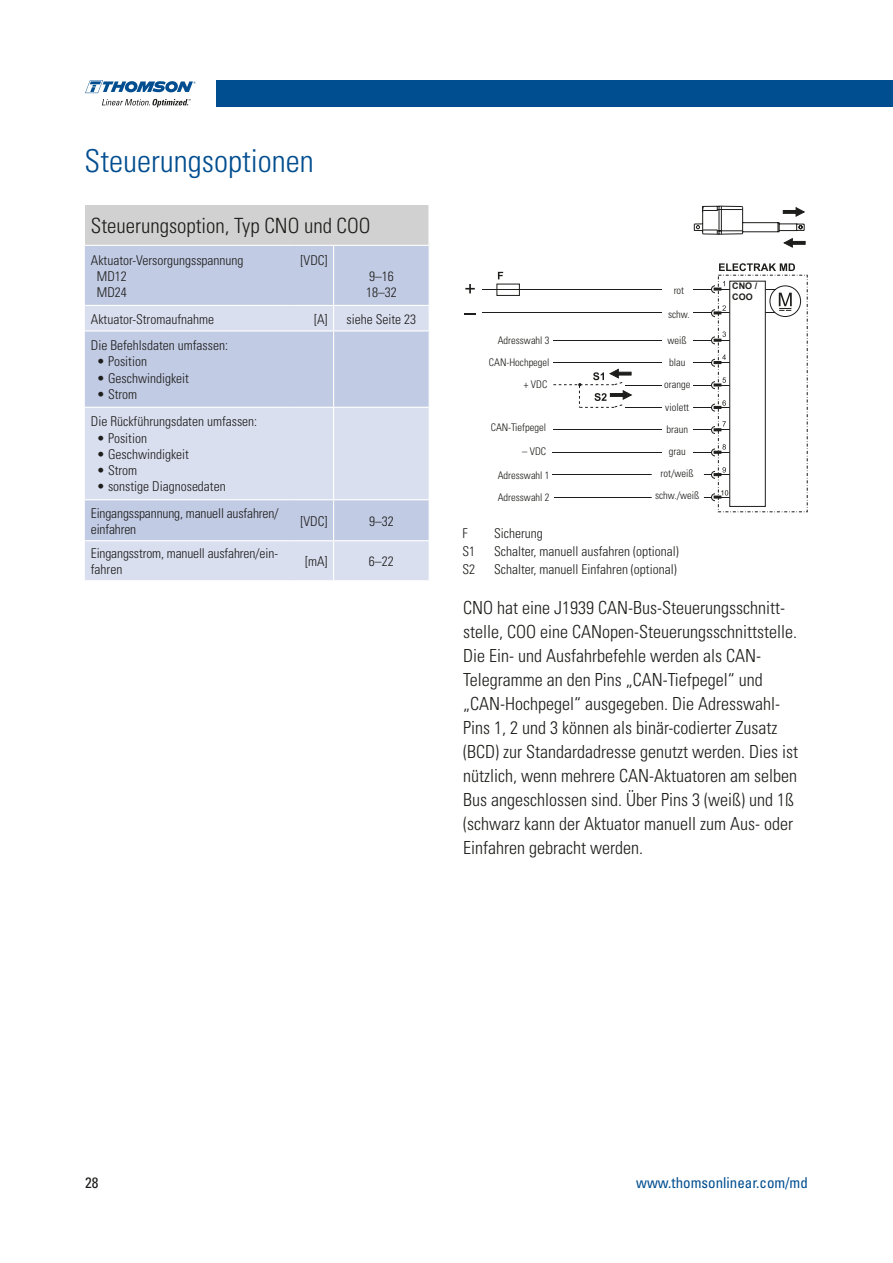
<style>
.page{position:relative;width:893px;height:1263px;background:#fff}
.page>*{position:absolute;margin:0;border:0;box-sizing:border-box;transform-origin:0 0}
.t1{font:300 condensed 31.5px "Univers";color:#004d8f}
.t2{font:300 condensed 21px "Univers";color:#1d1d1b}
.t3{font:300 condensed 18px/24px "Univers";color:#1d1d1b}
.t4{font:condensed 15px "Univers LT Std";color:#004d8f}
.t5{font:condensed 15px "Univers LT Std";color:#1d1d1b}
.t6{font:300 condensed 13.5px/16.2px "Univers";color:#1d1d1b}
.t7{font:300 condensed 10.5px/22.2px "Univers";color:#1d1d1b}
.t8{font:700 9px/10.8px "Arial";color:#1d1d1b}
</style>
<div class="page">
<div style="left:217px;top:80px;width:676px;height:27px;background:#004d8f"></div>
<svg style="left:85px;top:80px;width:111px;height:13px"></svg>
<svg style="left:102px;top:99px;width:89px;height:8px"></svg>
<div style="left:85px;top:205px;width:344px;height:40px;background:#d1d1d1"></div>
<div style="left:85px;top:246px;width:248px;height:59px;background:#c2cbe4"></div>
<svg style="left:85px;top:306px;width:248px;height:274px;fill:#dadff0"></svg>
<hr style="left:428px;top:205px;width:2px;height:40px;background:#fff">
<svg style="left:333px;top:246px;width:96px;height:334px"></svg>
<hr style="left:294px;top:305px;width:40px;height:1px;background:#fff">
<hr style="left:334px;top:305px;width:96px;height:1px;background:#fff">
<hr style="left:85px;top:330px;width:209px;height:1px;background:#fff">
<hr style="left:294px;top:330px;width:40px;height:1px;background:#fff">
<hr style="left:334px;top:330px;width:96px;height:1px;background:#fff">
<hr style="left:85px;top:407px;width:209px;height:1px;background:#fff">
<hr style="left:294px;top:407px;width:40px;height:1px;background:#fff">
<hr style="left:334px;top:407px;width:96px;height:1px;background:#fff">
<hr style="left:85px;top:499px;width:209px;height:1px;background:#fff">
<hr style="left:294px;top:499px;width:40px;height:1px;background:#fff">
<hr style="left:334px;top:499px;width:96px;height:1px;background:#fff">
<hr style="left:85px;top:540px;width:209px;height:1px;background:#fff">
<hr style="left:294px;top:540px;width:40px;height:1px;background:#fff">
<hr style="left:334px;top:540px;width:96px;height:1px;background:#fff">
<hr style="left:482px;top:313px;width:230px;height:1px;background:#1d1d1b">
<hr style="left:482px;top:289px;width:230px;height:1px;background:#1d1d1b">
<svg style="left:465px;top:284px;width:10px;height:9px"></svg>
<div style="left:497px;top:284px;width:23px;height:12px;border:1px solid #1d1d1b"></div>
<svg style="left:498px;top:272px;width:5px;height:7px"></svg>
<hr style="left:553px;top:340px;width:159px;height:1px;background:#1d1d1b">
<hr style="left:554px;top:363px;width:158px;height:1px;background:#1d1d1b">
<hr style="left:625px;top:385px;width:87px;height:1px;background:#1d1d1b">
<hr style="left:625px;top:407px;width:87px;height:1px;background:#1d1d1b">
<hr style="left:553px;top:430px;width:159px;height:1px;background:#1d1d1b">
<hr style="left:552px;top:452px;width:160px;height:1px;background:#1d1d1b">
<hr style="left:552px;top:474px;width:160px;height:1px;background:#1d1d1b">
<hr style="left:554px;top:497px;width:158px;height:1px;background:#1d1d1b">
<div style="left:663px;top:271px;width:30px;height:240px;background:#fff"></div>
<div style="left:770px;top:286px;width:31px;height:31px;border:1px solid #1d1d1b;border-radius:50%"></div>
<hr style="left:717px;top:497px;width:40px;height:1px;background:#1d1d1b">
<hr style="left:717px;top:340px;width:32px;height:1px;background:#1d1d1b">
<svg style="left:766px;top:289px;width:26px;height:25px"></svg>
<div style="left:729px;top:281px;width:37px;height:226px;background:#fff;border:1px solid #1d1d1b"></div>
<svg style="left:719px;top:263px;width:76px;height:8px"></svg>
<svg style="left:694px;top:205px;width:112px;height:43px"></svg>
<svg style="left:711px;top:281px;width:39px;height:12px"></svg>
<svg style="left:711px;top:305px;width:20px;height:12px"></svg>
<svg style="left:711px;top:331px;width:15px;height:13px"></svg>
<svg style="left:711px;top:354px;width:20px;height:13px"></svg>
<svg style="left:711px;top:377px;width:20px;height:12px"></svg>
<svg style="left:711px;top:400px;width:20px;height:12px"></svg>
<svg style="left:711px;top:421px;width:20px;height:13px"></svg>
<svg style="left:711px;top:444px;width:20px;height:12px"></svg>
<svg style="left:711px;top:467px;width:20px;height:12px"></svg>
<svg style="left:711px;top:490px;width:17px;height:11px"></svg>
<svg style="left:553px;top:368px;width:79px;height:40px"></svg>
<div style="left:652px;top:465px;width:52px;height:45px;background:#fff"></div>
<div style="left:732px;top:283px;width:31px;height:24px;background:#fff"></div>
<h1 class="t1" style="left:85px;top:141px;width:231px">Steuerungsoptionen</h1>
<p class="t2" style="left:91px;top:213px;width:281px">Steuerungsoption, Typ CNO und COO</p>
<p class="t6" style="left:97px;top:252px;width:148px;text-indent:-6px">Aktuator-Versorgungsspannung<br>MD12<br>MD24</p>
<p class="t6" style="left:301px;top:252px;width:28px">[VDC]</p>
<p class="t6" style="left:366px;top:268px;width:32px">9–16<br>18–32</p>
<p class="t6" style="left:91px;top:311px;width:125px">Aktuator-Stromaufnahme</p>
<p class="t6" style="left:314px;top:311px;width:15px">[A]</p>
<p class="t6" style="left:346px;top:311px;width:71px">siehe Seite 23</p>
<p class="t6" style="left:91px;top:337px;width:139px">Die Befehlsdaten umfassen:</p>
<p class="t6" style="left:97px;top:353px;width:52px">• Position</p>
<p class="t6" style="left:97px;top:370px;width:94px">• Geschwindigkeit</p>
<p class="t6" style="left:91px;top:380px;width:168px;line-height:27.8px;text-indent:6px">• Strom<br>Die Rückführungsdaten umfassen:</p>
<p class="t6" style="left:97px;top:430px;width:52px">• Position</p>
<p class="t6" style="left:97px;top:446px;width:94px">• Geschwindigkeit</p>
<p class="t6" style="left:97px;top:462px;width:42px">• Strom</p>
<p class="t6" style="left:91px;top:473px;width:189px;line-height:26.2px;text-indent:6px">• sonstige Diagnosedaten<br>Eingangsspannung, manuell ausfahren/</p>
<p class="t6" style="left:91px;top:521px;width:47px">einfahren</p>
<p class="t6" style="left:301px;top:513px;width:28px">[VDC]</p>
<p class="t6" style="left:369px;top:513px;width:26px">9–32</p>
<p class="t6" style="left:91px;top:545px;width:189px">Eingangsstrom, manuell ausfahren/ein&shy;fahren</p>
<p class="t6" style="left:305px;top:553px;width:24px">[mA]</p>
<p class="t6" style="left:369px;top:553px;width:26px">6–22</p>
<p class="t7" style="left:498px;top:329px;width:53px">Adresswahl 3</p>
<p class="t7" style="left:489px;top:351px;width:62px">CAN-Hochpegel</p>
<p class="t7" style="left:524px;top:373px;width:25px">+ VDC</p>
<p class="t7" style="left:491px;top:417px;width:57px">CAN-Tiefpegel</p>
<p class="t7" style="left:522px;top:440px;width:25px">– VDC</p>
<p class="t7" style="left:498px;top:463px;width:53px;line-height:22.8px">Adresswahl 1<br>Adresswahl 2</p>
<p class="t7" style="left:674px;top:279px;width:12px">rot</p>
<p class="t7" style="left:668px;top:303px;width:23px">schw.</p>
<p class="t7" style="left:655px;top:329px;width:46px;text-align:center">weiß<br>blau orange violett braun<br>grau rot/weiß schw./weiß</p>
<p class="t8" style="left:732px;top:281px;width:27px">CNO /<br>COO</p>
<p class="t6" style="left:462px;top:525px;width:7px">F</p>
<p class="t6" style="left:494px;top:525px;width:50px">Sicherung</p>
<p class="t6" style="left:462px;top:543px;width:14px">S1</p>
<p class="t6" style="left:494px;top:543px;width:186px">Schalter, manuell ausfahren (optional)</p>
<p class="t6" style="left:462px;top:561px;width:14px">S2</p>
<p class="t6" style="left:494px;top:561px;width:184px">Schalter, manuell Einfahren (optional)</p>
<p class="t3" style="left:463px;top:595px;width:336px">CNO hat eine J1939 CAN-Bus-Steuerungsschnitt&shy;stelle, COO eine CANopen-Steuerungsschnittstelle.<br>Die Ein- und Ausfahrbefehle werden als CAN-Telegramme an den Pins „CAN-Tiefpegel“ und „CAN-Hochpegel“ ausgegeben. Die Adresswahl-Pins 1, 2 und 3 können als binär-codierter Zusatz (BCD) zur Standardadresse genutzt werden. Dies ist nützlich, wenn mehrere CAN-Aktuatoren am selben Bus angeschlossen sind. Über Pins 3 (weiß) und 1ß (schwarz kann der Aktuator manuell zum Aus- oder Einfahren gebracht werden.</p>
<p class="t5" style="left:85px;top:1173px;width:15px">28</p>
<p class="t4" style="left:636px;top:1173px;width:173px">www.thomsonlinear.com/md</p>
</div>
